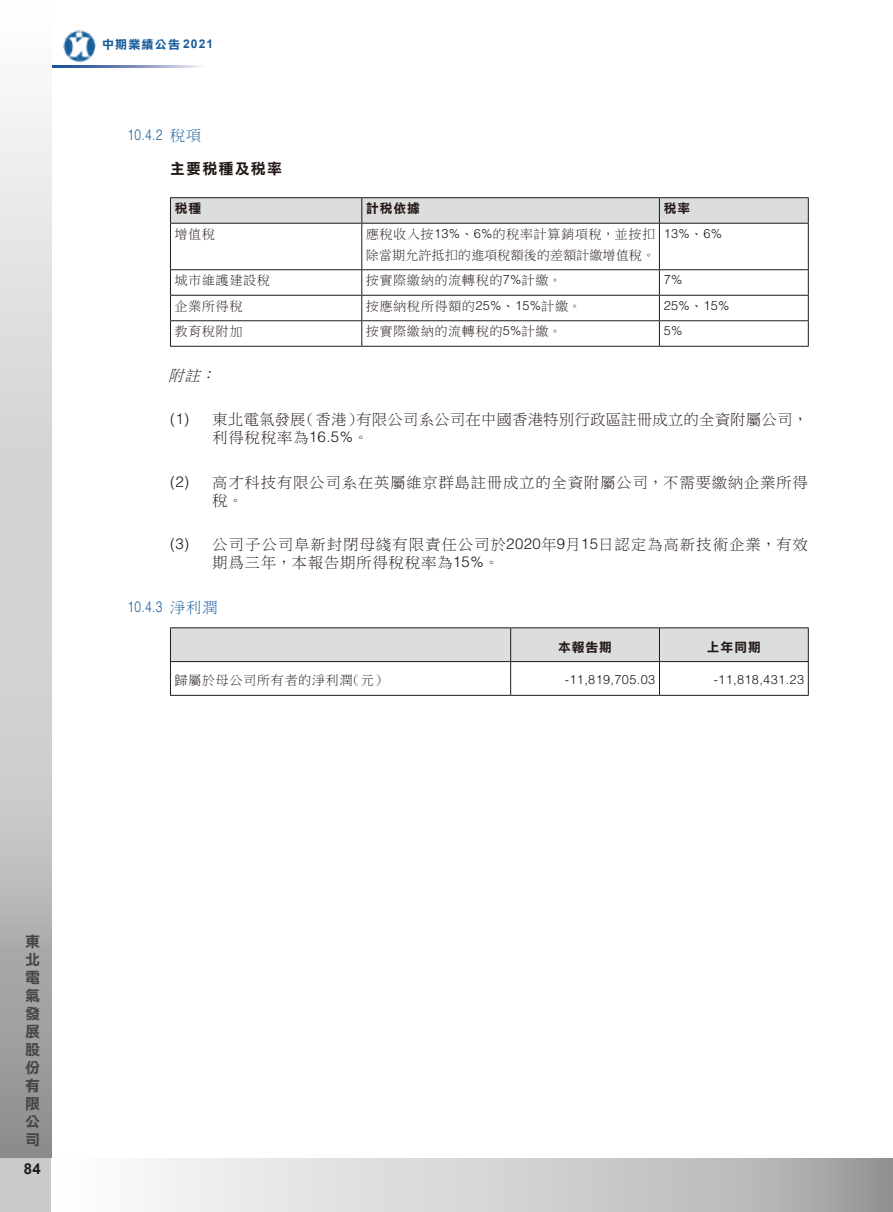
<style>
.page{position:relative;width:893px;height:1212px;background:#fff}
.page>*{position:absolute;margin:0;border:0;box-sizing:border-box;transform-origin:0 0}
._06_Notes{font:15px/18px "Ming Li U";letter-spacing:.075em;color:#231916}
._06_Notes-2{font:15px/18px "Ming Li U";letter-spacing:.04em;color:#231916}
._03_H3{font:300 15px "Helvetica LT Std";color:#175c9a;scale:.8 1}
.t1{font:15px/18px "DF Li Hei Bd WIN BF";color:#484645;text-align:justify}
._00_txt{font:15px "DF Li Hei Bd WIN BF";letter-spacing:.08em;color:#231916}
._06_Notes-3{font:italic 15px "Ming Li U";color:#231916}
.t2{font:700 15px "Arial";color:#231916}
._50_Table_txt{font:12.75px "Ming Li U";letter-spacing:.08em;color:#231916}
._50_Table_txt-2{font:12.75px/21px "Ming Li U";letter-spacing:.03em;color:#231916}
._50_Table_txt-3{font:300 12.75px "Helvetica LT Std";letter-spacing:.03em;color:#231916}
._50_Table_txt-4{font:12.75px "DF Li Hei Bd WIN BF";letter-spacing:.08em;color:#231916}
.t3{font:12px "DF Li Hei Bd WIN BF";letter-spacing:.1em;color:#175c9a}
.s1{font-family:"Arial";font-weight:700}
.s2{font-family:"Ming Li U";font-weight:400}
.s3{font-family:"Helvetica LT Std";font-weight:300}
</style>
<div class="page">
<img style="left:64px;top:30px;width:32px;height:31px">
<img style="left:52px;top:65px;width:148px;height:2px">
<svg style="left:0;top:100px;width:51px;height:1059px;background:#cac9ca"></svg>
<div style="left:0;top:1159px;width:51px;height:53px;background:#cacaca"></div>
<svg style="left:154px;top:1159px;width:739px;height:53px;background:#cecece"></svg>
<hr style="left:170px;top:223px;width:192px;height:1px;background:#231916">
<hr style="left:362px;top:223px;width:297px;height:1px;background:#231916">
<hr style="left:361px;top:224px;width:1px;height:45px;background:#231916">
<hr style="left:659px;top:223px;width:150px;height:1px;background:#231916">
<hr style="left:659px;top:224px;width:1px;height:45px;background:#231916">
<hr style="left:170px;top:269px;width:192px;height:1px;background:#231916">
<hr style="left:362px;top:269px;width:297px;height:1px;background:#231916">
<hr style="left:659px;top:269px;width:150px;height:1px;background:#231916">
<hr style="left:170px;top:295px;width:192px;height:1px;background:#231916">
<hr style="left:362px;top:295px;width:297px;height:1px;background:#231916">
<hr style="left:659px;top:295px;width:150px;height:1px;background:#231916">
<hr style="left:170px;top:320px;width:192px;height:1px;background:#231916">
<hr style="left:362px;top:320px;width:297px;height:1px;background:#231916">
<svg style="left:361px;top:270px;width:1px;height:76px"></svg>
<hr style="left:659px;top:320px;width:150px;height:1px;background:#231916">
<svg style="left:659px;top:270px;width:1px;height:76px"></svg>
<hr style="left:170px;top:197px;width:192px;height:1px;background:#231916">
<hr style="left:362px;top:197px;width:297px;height:1px;background:#231916">
<hr style="left:659px;top:197px;width:150px;height:1px;background:#231916">
<svg style="left:170px;top:198px;width:639px;height:25px;background:#d6d7d7"></svg>
<hr style="left:170px;top:224px;width:1px;height:45px;background:#231916">
<hr style="left:808px;top:224px;width:1px;height:45px;background:#231916">
<svg style="left:170px;top:270px;width:1px;height:76px"></svg>
<svg style="left:808px;top:270px;width:1px;height:76px"></svg>
<hr style="left:170px;top:346px;width:192px;height:1px;background:#231916">
<hr style="left:362px;top:346px;width:297px;height:1px;background:#231916">
<hr style="left:659px;top:346px;width:150px;height:1px;background:#231916">
<div style="left:171px;top:628px;width:637px;height:33px;background:#dcdddd"></div>
<hr style="left:510px;top:628px;width:1px;height:33px;background:#231916">
<hr style="left:659px;top:628px;width:1px;height:33px;background:#231916">
<hr style="left:170px;top:661px;width:341px;height:1px;background:#231916">
<hr style="left:511px;top:661px;width:148px;height:1px;background:#231916">
<hr style="left:510px;top:662px;width:1px;height:33px;background:#231916">
<hr style="left:659px;top:661px;width:150px;height:1px;background:#231916">
<hr style="left:659px;top:662px;width:1px;height:33px;background:#231916">
<hr style="left:170px;top:627px;width:341px;height:1px;background:#231916">
<hr style="left:170px;top:628px;width:1px;height:33px;background:#231916">
<hr style="left:511px;top:627px;width:148px;height:1px;background:#231916">
<hr style="left:659px;top:627px;width:150px;height:1px;background:#231916">
<hr style="left:808px;top:628px;width:1px;height:33px;background:#231916">
<hr style="left:170px;top:662px;width:1px;height:33px;background:#231916">
<hr style="left:808px;top:662px;width:1px;height:33px;background:#231916">
<hr style="left:170px;top:695px;width:341px;height:1px;background:#231916">
<hr style="left:511px;top:695px;width:148px;height:1px;background:#231916">
<hr style="left:659px;top:695px;width:150px;height:1px;background:#231916">
<p class="t3" style="left:102px;top:39px;width:113px">中期業績公告 <span class="s1">2021</span></p>
<p class="_03_H3" style="left:128px;top:125px;width:94px">10.4.2 <span class="s2">稅項</span></p>
<p class="_00_txt" style="left:170px;top:161px;width:114px">主要稅種及稅率</p>
<p class="_50_Table_txt-4" style="left:175px;top:202px;width:28px">稅種</p>
<p class="_50_Table_txt-4" style="left:366px;top:202px;width:55px">計稅依據</p>
<p class="_50_Table_txt-4" style="left:664px;top:202px;width:28px">稅率</p>
<p class="_50_Table_txt" style="left:175px;top:227px;width:42px">增值稅</p>
<p class="_50_Table_txt-2" style="left:366px;top:223px;width:291px">應稅收入按<span class="s3">13%</span>、<span class="s3">6%</span>的稅率計算銷項稅，並按扣除當期允許抵扣的進項稅額後的差額計繳增值稅。</p>
<p class="_50_Table_txt-3" style="left:664px;top:225px;width:60px">13%<span class="s2">、</span>6%</p>
<p class="_50_Table_txt" style="left:175px;top:274px;width:97px">城市維護建設稅</p>
<p class="_50_Table_txt" style="left:366px;top:274px;width:197px">按實際繳納的流轉稅的<span class="s3">7%</span>計繳。</p>
<p class="_50_Table_txt-3" style="left:664px;top:272px;width:20px">7%</p>
<p class="_50_Table_txt" style="left:175px;top:299px;width:69px">企業所得稅</p>
<p class="_50_Table_txt" style="left:366px;top:299px;width:217px">按應納稅所得額的<span class="s3">25%</span>、<span class="s3">15%</span>計繳。</p>
<p class="_50_Table_txt-3" style="left:664px;top:297px;width:67px">25%<span class="s2">、</span>15%</p>
<p class="_50_Table_txt" style="left:175px;top:325px;width:69px">教育稅附加</p>
<p class="_50_Table_txt" style="left:366px;top:325px;width:197px">按實際繳納的流轉稅的<span class="s3">5%</span>計繳。</p>
<p class="_50_Table_txt-3" style="left:664px;top:323px;width:20px">5%</p>
<p class="_06_Notes-3" style="left:169px;top:368px;width:52px">附註：</p>
<p class="_06_Notes-2" style="left:213px;top:411px;width:597px;text-indent:-43px"><span class="s3">(1)</span> 東北電氣發展（香港）有限公司系公司在中國香港特別行政區註冊成立的全資附屬公司，利得稅稅率為<span class="s3">16.5%</span>。</p>
<p class="_06_Notes" style="left:213px;top:473px;width:597px;text-indent:-43px"><span class="s3">(2)</span> 高才科技有限公司系在英屬維京群島註冊成立的全資附屬公司，不需要繳納企業所得稅。</p>
<p class="_06_Notes" style="left:213px;top:536px;width:597px;text-indent:-43px"><span class="s3">(3)</span> 公司子公司阜新封閉母綫有限責任公司於<span class="s3">2020</span>年<span class="s3">9</span>月<span class="s3">15</span>日認定為高新技術企業，有效期爲三年，本報告期所得稅稅率為<span class="s3">15%</span>。</p>
<p class="_03_H3" style="left:128px;top:597px;width:114px">10.4.3 <span class="s2">淨利潤</span></p>
<p class="_50_Table_txt-4" style="left:558px;top:640px;width:55px">本報告期</p>
<p class="_50_Table_txt-4" style="left:707px;top:640px;width:55px">上年同期</p>
<p class="_50_Table_txt" style="left:175px;top:674px;width:214px">歸屬於母公司所有者的淨利潤（元）</p>
<p class="_50_Table_txt-3" style="left:565px;top:672px;width:92px">-11,819,705.03</p>
<p class="_50_Table_txt-3" style="left:714px;top:672px;width:92px">-11,818,431.23</p>
<p class="t1" style="left:25px;top:932px;width:16px">東北電氣發展股份有限公司</p>
<p class="t2" style="left:24px;top:1158px;width:19px">84</p>
</div>
